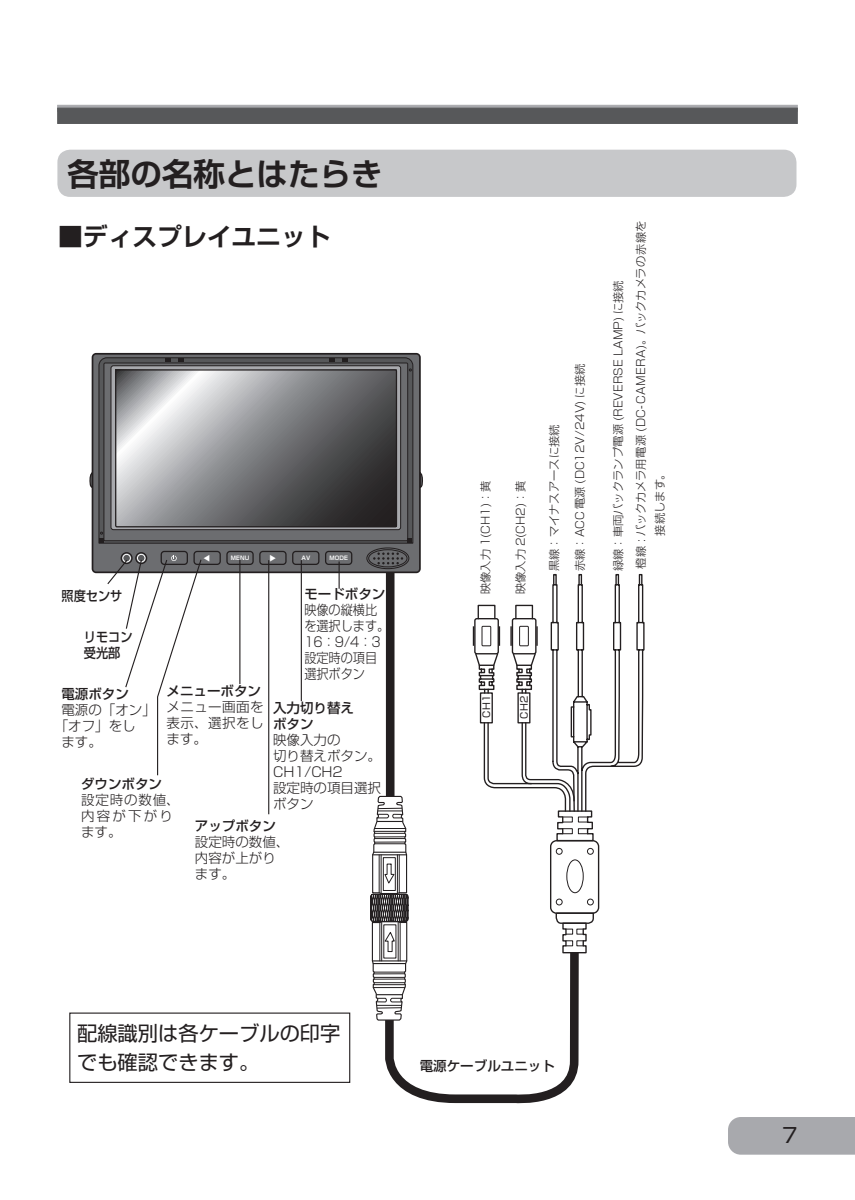
<style>
.page{position:relative;width:855px;height:1200px;background:#fff}
.page>*{position:absolute;margin:0;border:0;box-sizing:border-box;transform-origin:0 0}
.t1{font:700 31.5px "Shin Go Pro De";color:#231f20}
.t2{font:700 24.75px "Shin Go Pro De";color:#231f20}
.t3{font:20.25px/28.8px "Shin Go Pro";color:#231f20}
.t4{font:300 13.5px/16px "Shin Go Pro";color:#231f20}
.t5{font:500 13.5px/16px "Shin Go Pro";color:#231f20}
.t6{font:300 13.5px/16px "Shin Go Pro";color:#231f20;scale:.9 1}
.t7{font:300 13.5px/16px "Shin Go Pro";letter-spacing:.06em;color:#231f20}
.t8{font:500 13.5px/16px "Shin Go Pro";color:#231f20;scale:.9 1}
.t9{font:300 11.25px/22.7px "Shin Go Pro";color:#231f20}
.t10{font:9.67px "Shin Go Pro Regular 90 msp RKSJ H";letter-spacing:.075em;color:#231f20}
.t11{font:7.2px "Shin Go Pro Regular 90 msp RKSJ H";color:#fff;scale:1.25 1}
.t12{font:5.62px "Shin Go Pro De Bold 90 msp RKSJ H";letter-spacing:.03em;color:#fff}
</style>
<div class="page">
<div style="left:728px;top:1117px;width:127px;height:37px;background:#a8a9ad"></div>
<div style="left:57px;top:105px;width:740px;height:7px;background:#8a8b8e;border:1px solid #a8a9ad"></div>
<div style="left:57px;top:108px;width:740px;height:16px;background:#57585a"></div>
<div style="left:57px;top:150px;width:739px;height:47px;background:#c7c8ca;border-radius:13px"></div>
<svg style="left:370px;top:573px;width:274px;height:529px"></svg>
<svg style="left:89px;top:473px;width:2px;height:15px"></svg>
<svg style="left:421px;top:473px;width:2px;height:15px"></svg>
<svg style="left:91px;top:353px;width:330px;height:221px;background:#616063"></svg>
<svg style="left:98px;top:357px;width:316px;height:187px;background:#4d4d4f"></svg>
<svg style="left:104px;top:363px;width:304px;height:177px;background:#757679"></svg>
<div style="left:103px;top:362px;width:305px;height:179px;border:1px solid #231f20"></div>
<div style="left:111px;top:365px;width:290px;height:165px;border:1px solid #231f20;border-radius:2px"></div>
<svg style="left:114px;top:368px;width:284px;height:197px;background:#7d7d80"></svg>
<div style="left:135px;top:552px;width:12px;height:12px;border:1px solid #231f20;border-radius:50%"></div>
<div style="left:366px;top:547px;width:43px;height:22px;border:1px solid #231f20;border-radius:50%"></div>
<div style="left:368px;top:549px;width:39px;height:18px;border:1px solid #231f20;border-radius:50%"></div>
<svg style="left:373px;top:552px;width:30px;height:12px"></svg>
<svg style="left:408px;top:538px;width:4px;height:4px"></svg>
<svg style="left:100px;top:531px;width:4px;height:11px"></svg>
<svg style="left:329px;top:358px;width:5px;height:4px"></svg>
<svg style="left:342px;top:358px;width:5px;height:4px"></svg>
<svg style="left:165px;top:358px;width:6px;height:4px"></svg>
<svg style="left:178px;top:358px;width:6px;height:4px"></svg>
<hr style="left:239px;top:559px;width:1px;height:125px;background:#231f20">
<hr style="left:301px;top:560px;width:1px;height:141px;background:#231f20">
<hr style="left:338px;top:561px;width:2px;height:27px;background:#231f20">
<svg style="left:106px;top:554px;width:96px;height:222px"></svg>
<hr style="left:268px;top:560px;width:1px;height:254px;background:#231f20">
<svg style="left:270px;top:554px;width:6px;height:7px"></svg>
<h1 class="t1" style="left:67px;top:148px;width:317px">各部の名称とはたらき</h1>
<h2 class="t2" style="left:58px;top:216px;width:274px">■ディスプレイユニット</h2>
<p class="t8" style="left:62px;top:585px;width:69px">照度センサ</p>
<p class="t8" style="left:84px;top:627px;width:55px">リモコン受光部</p>
<p class="t11" style="left:202px;top:552px;width:9px">◀</p>
<p class="t12" style="left:231px;top:553px;width:20px">MENU</p>
<p class="t12" style="left:301px;top:553px;width:10px">AV</p>
<p class="t12" style="left:329px;top:553px;width:20px">MODE</p>
<p class="t5" style="left:304px;top:584px;width:82px">モードボタン</p>
<p class="t6" style="left:304px;top:600px;width:96px">映像の縦横比を選択します。<br>16：9/4：3設定時の項目選択ボタン</p>
<p class="t5" style="left:166px;top:681px;width:96px">メニューボタン</p>
<p class="t4" style="left:166px;top:697px;width:98px;text-align:justify">メニュー画面を表示、選択をします。</p>
<p class="t5" style="left:273px;top:698px;width:82px">入力切り替えボタン</p>
<p class="t5" style="left:61px;top:684px;width:69px">電源ボタン</p>
<p class="t4" style="left:61px;top:700px;width:96px">電源の「オン」</p>
<p class="t4" style="left:55px;top:716px;width:82px">「オフ」をし</p>
<p class="t4" style="left:61px;top:732px;width:42px">ます。</p>
<p class="t4" style="left:273px;top:730px;width:109px">映像入力の<br>切り替えボタン。<br>CH1/CH2<br>設定時の項目選択ボタン　</p>
<p class="t5" style="left:81px;top:773px;width:82px">ダウンボタン</p>
<p class="t7" style="left:81px;top:789px;width:100px">設定時の数値、内容が下がります。</p>
<p class="t5" style="left:195px;top:816px;width:82px">アップボタン</p>
<p class="t4" style="left:195px;top:832px;width:96px">設定時の数値、内容が上がります。</p>
<p class="t9" style="left:473px;top:594px;width:115px;rotate:-90deg">映像入力 1(CH1)：黄</p>
<p class="t9" style="left:508px;top:594px;width:126px;rotate:-90deg">映像入力 2(CH2)：黄　</p>
<p class="t9" style="left:541px;top:571px;width:148px;rotate:-90deg">黒線：マイナスアースに接続</p>
<p class="t9" style="left:567px;top:571px;width:208px;rotate:-90deg">赤線：ACC 電源 (DC12V/24V) に接続</p>
<p class="t9" style="left:605px;top:571px;width:351px;rotate:-90deg">緑線：車両バックランプ電源 (REVERSE LAMP) に接続<br>橙線 : バックカメラ用電源 (DC-CAMERA)。バックカメラの赤線を</p>
<p class="t9" style="left:647px;top:569px;width:102px;rotate:-90deg">　　　接続します。</p>
<p class="t10" style="left:478px;top:718px;width:25px;rotate:-90deg">CH1</p>
<p class="t10" style="left:516px;top:719px;width:25px;rotate:-90deg">CH2</p>
<h3 class="t3" style="left:77px;top:1016px;width:265px">配線識別は各ケーブルの印字でも確認できます。</h3>
<p class="t5" style="left:420px;top:1055px;width:136px">電源ケーブルユニット</p>
<h3 class="t3" style="left:782px;top:1117px;width:17px">7</h3>
</div>
